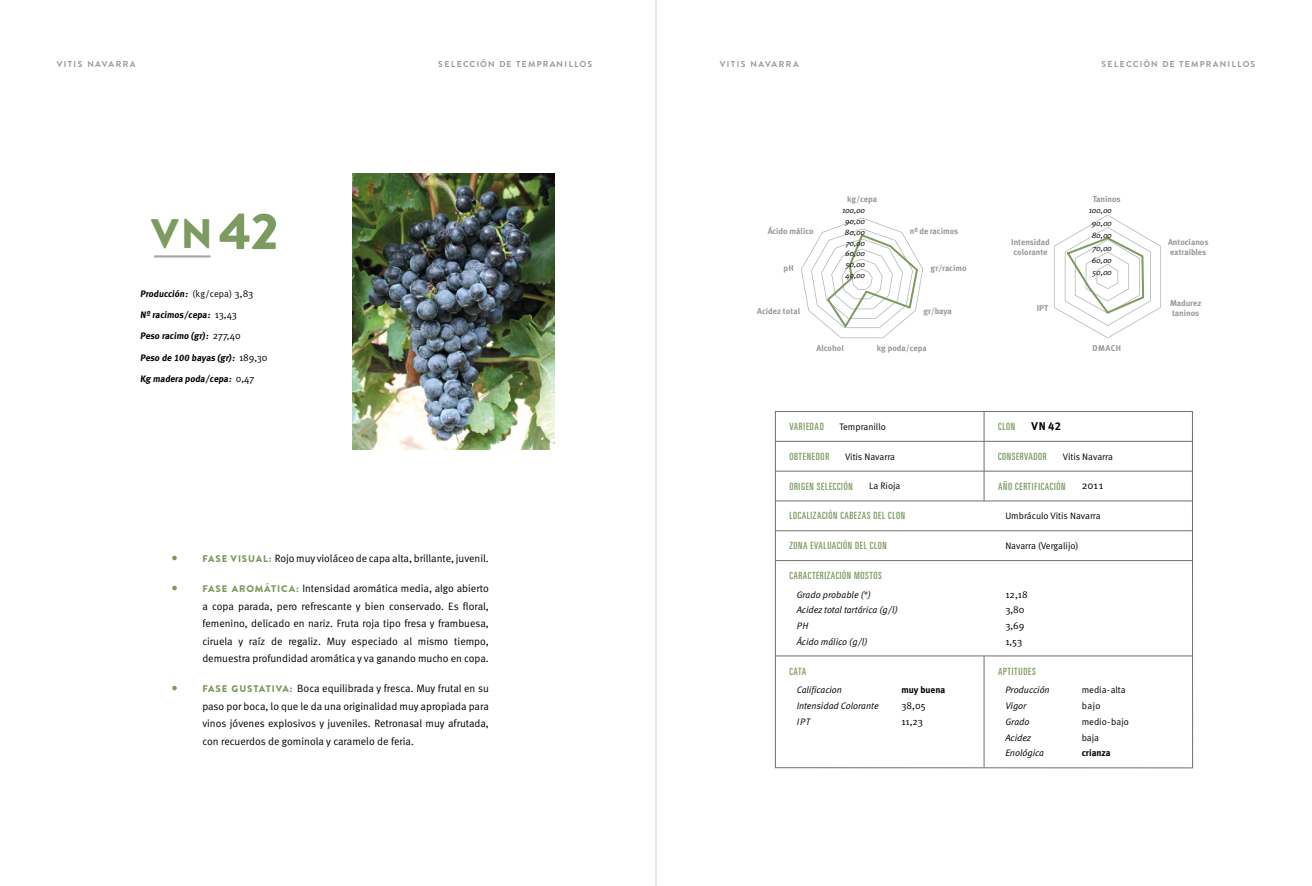
<style>
.page{position:relative;width:1312px;height:886px;background:#fff}
.page>*{position:absolute;margin:0;border:0;box-sizing:border-box;transform-origin:0 0}
.t1{font:900 41.25px "Brandon Text";color:#7d9b61}
.t2{font:11.25px "Meta Bold LF";color:#000}
.t3{font:10.62px/17.5px "Meta Normal";color:#000;text-align:justify}
.t4{font:ultra-condensed 10px "Univers LT Std";letter-spacing:.06em;color:#7d9a61}
.t5{font:10px/15.8px "Meta Normal";color:#000}
.t6{font:italic 9.38px/15.8px "Meta Normal";color:#000}
.t7{font:9.38px "Meta Bold LF";letter-spacing:-.005em;color:#000}
.t8{font:9.38px/15.8px "Meta Normal";color:#000}
.t9{font:700 8.5px "Brandon Text";letter-spacing:.16em;color:#999898}
.t10{font:8.38px/9.9px "Meta Bold LF";color:#999898}
.t11{font:italic 8px/10.8px "Meta Normal";letter-spacing:-.05em;color:#000;text-align:center}
.s1{font-size:50px;color:#7d9a61}
.s2{font-family:"Meta Normal"}
.s3{font-family:"Meta Normal";font-size:10px}
.s4{font-family:"Brandon Text";font-weight:900;font-size:9.75px;color:#7d9a61}
</style>
<div class="page">
<img style="left:352px;top:173px;width:202px;height:276px">
<svg style="left:172px;top:586px;width:5px;height:4px"></svg>
<svg style="left:172px;top:556px;width:5px;height:4px"></svg>
<svg style="left:172px;top:686px;width:5px;height:4px"></svg>
<svg style="left:801px;top:218px;width:121px;height:120px"></svg>
<svg style="left:1054px;top:215px;width:106px;height:123px"></svg>
<div style="left:775px;top:411px;width:417px;height:357px;border:1px solid #706f6f"></div>
<hr style="left:983px;top:411px;width:1px;height:90px;background:#706f6f">
<hr style="left:983px;top:656px;width:1px;height:111px;background:#706f6f">
<hr style="left:775px;top:471px;width:417px;height:1px;background:#706f6f">
<hr style="left:775px;top:441px;width:417px;height:1px;background:#706f6f">
<hr style="left:775px;top:501px;width:417px;height:1px;background:#706f6f">
<hr style="left:775px;top:530px;width:417px;height:1px;background:#706f6f">
<hr style="left:775px;top:560px;width:417px;height:1px;background:#706f6f">
<hr style="left:775px;top:656px;width:417px;height:1px;background:#706f6f">
<hr style="left:154px;top:255px;width:56px;height:3px;background:#a8a8a7">
<hr style="left:655px;top:0;width:1px;height:886px;background:#b3b2b2">
<p class="t9" style="left:57px;top:58px;width:80px">VITIS NAVARRA</p>
<p class="t9" style="left:438px;top:58px;width:155px">SELECCIÓN DE TEMPRANILLOS</p>
<h1 class="t1" style="left:151px;top:204px;width:129px">VN<span class="s1">42</span></h1>
<p class="t7" style="left:140px;top:288px;width:115px">Producción: <span class="s2">(kg/cepa)</span> <span class="s3">3,83</span></p>
<p class="t7" style="left:140px;top:309px;width:98px">Nº racimos/cepa: <span class="s3">13,43</span></p>
<p class="t7" style="left:140px;top:331px;width:102px">Peso racimo (gr) : <span class="s3">277,40</span></p>
<p class="t7" style="left:140px;top:352px;width:129px">Peso de 100 bayas (gr) : <span class="s3">189,30</span></p>
<p class="t7" style="left:140px;top:373px;width:116px">Kg madera poda/cepa: <span class="s3">0,47</span></p>
<p class="t3" style="left:202px;top:550px;width:288px"><span class="s4">FASE VISUAL:</span> Rojo muy violáceo de capa alta, brillante, juvenil.</p>
<p class="t3" style="left:202px;top:580px;width:288px"><span class="s4">FASE AROMÁTICA:</span> Intensidad aromática media, algo abierto a copa parada, pero refrescante y bien conservado. Es floral, femenino, delicado en nariz. Fruta roja tipo fresa y frambuesa, ciruela y raíz de regaliz. Muy especiado al mismo tiempo, demuestra profundidad aromática y va ganando mucho en copa.</p>
<p class="t3" style="left:202px;top:680px;width:288px"><span class="s4">FASE GUSTATIVA:</span> Boca equilibrada y fresca. Muy frutal en su paso por boca, lo que le da una originalidad muy apropiada para vinos jóvenes explosivos y juveniles. Retronasal muy afrutada, con recuerdos de gominola y caramelo de feria.</p>
<p class="t9" style="left:719px;top:58px;width:80px">VITIS NAVARRA</p>
<p class="t9" style="left:1101px;top:58px;width:155px">SELECCIÓN DE TEMPRANILLOS</p>
<p class="t10" style="left:847px;top:194px;width:31px">kg/cepa</p>
<p class="t10" style="left:767px;top:226px;width:47px">Ácido málico</p>
<p class="t10" style="left:783px;top:263px;width:12px">pH</p>
<p class="t11" style="left:841px;top:205px;width:25px">100,00<br>90,00<br>80,00<br>70,00<br>60,00<br>50,00<br>40,00</p>
<p class="t10" style="left:909px;top:226px;width:50px">nº de racimos</p>
<p class="t10" style="left:930px;top:263px;width:38px">gr/racimo</p>
<p class="t10" style="left:757px;top:306px;width:44px">Acidez total</p>
<p class="t10" style="left:923px;top:306px;width:30px">gr/baya</p>
<p class="t10" style="left:816px;top:343px;width:29px">Alcohol</p>
<p class="t10" style="left:876px;top:343px;width:51px">kg poda/cepa</p>
<p class="t10" style="left:1011px;top:237px;width:40px">Intensidad colorante</p>
<p class="t10" style="left:1036px;top:303px;width:13px">IPT</p>
<p class="t10" style="left:1092px;top:194px;width:29px">Taninos</p>
<p class="t11" style="left:1088px;top:204px;width:25px;line-height:12.4px">100,00<br>90,00<br>80,00<br>70,00<br>60,00<br>50,00</p>
<p class="t10" style="left:1092px;top:343px;width:30px">DMACH</p>
<p class="t4" style="left:789px;top:421px;width:36px">VARIEDAD</p>
<p class="t4" style="left:789px;top:451px;width:41px">OBTENEDOR</p>
<p class="t8" style="left:839px;top:419px;width:48px">Tempranillo</p>
<p class="t4" style="left:997px;top:421px;width:19px">CLON</p>
<p class="t2" style="left:1031px;top:419px;width:31px">VN 42</p>
<p class="t4" style="left:997px;top:451px;width:50px">CONSERVADOR</p>
<p class="t8" style="left:844px;top:448px;width:52px">Vitis Navarra</p>
<p class="t8" style="left:1062px;top:448px;width:52px">Vitis Navarra</p>
<p class="t4" style="left:789px;top:480px;width:65px">ORIGEN SELECCIÓN</p>
<p class="t4" style="left:789px;top:510px;width:117px">LOCALIZACIÓN CABEZAS DEL CLON</p>
<p class="t4" style="left:789px;top:540px;width:99px">ZONA EVALUACIÓN DEL CLON</p>
<p class="t4" style="left:789px;top:570px;width:94px">CARACTERIZACIÓN MOSTOS</p>
<p class="t8" style="left:869px;top:478px;width:33px">La Rioja</p>
<p class="t4" style="left:997px;top:480px;width:69px">AÑO CERTIFICACIÓN</p>
<p class="t3" style="left:1081px;top:476px;width:23px">2011</p>
<p class="t8" style="left:1005px;top:508px;width:97px">Umbráculo Vitis Navarra</p>
<p class="t8" style="left:1005px;top:538px;width:74px">Navarra (Vergalijo)</p>
<p class="t6" style="left:796px;top:586px;width:76px">Grado probable (°)</p>
<p class="t5" style="left:1005px;top:586px;width:24px">12,18</p>
<p class="t6" style="left:796px;top:602px;width:102px">Acidez total tartárica (g/l)</p>
<p class="t5" style="left:1005px;top:602px;width:21px">3,80</p>
<p class="t6" style="left:796px;top:618px;width:13px">PH</p>
<p class="t5" style="left:1005px;top:618px;width:20px">3,69</p>
<p class="t6" style="left:796px;top:633px;width:72px">Ácido málico (g/l)</p>
<p class="t5" style="left:1005px;top:633px;width:18px">1,53</p>
<p class="t4" style="left:789px;top:665px;width:18px">CATA</p>
<p class="t4" style="left:997px;top:665px;width:39px">APTITUDES</p>
<p class="t6" style="left:796px;top:682px;width:47px">Calificacion</p>
<p class="t7" style="left:901px;top:684px;width:45px">muy buena</p>
<p class="t6" style="left:1005px;top:682px;width:46px">Producción</p>
<p class="t5" style="left:901px;top:697px;width:26px">38,05<br>11,23</p>
<p class="t6" style="left:796px;top:698px;width:83px">Intensidad Colorante<br>IPT</p>
<p class="t6" style="left:1005px;top:698px;width:23px">Vigor</p>
<p class="t6" style="left:1005px;top:713px;width:26px">Grado</p>
<p class="t6" style="left:1005px;top:729px;width:40px">Acidez<br>Enológica</p>
<p class="t8" style="left:1081px;top:682px;width:45px">media-alta</p>
<p class="t8" style="left:1081px;top:698px;width:48px">bajo medio-bajo</p>
<p class="t7" style="left:1081px;top:747px;width:30px">crianza</p>
<p class="t8" style="left:1081px;top:729px;width:19px">baja</p>
<p class="t10" style="left:1167px;top:237px;width:42px">Antocianos extraibles</p>
<p class="t10" style="left:1169px;top:298px;width:33px">Madurez taninos</p>
</div>
